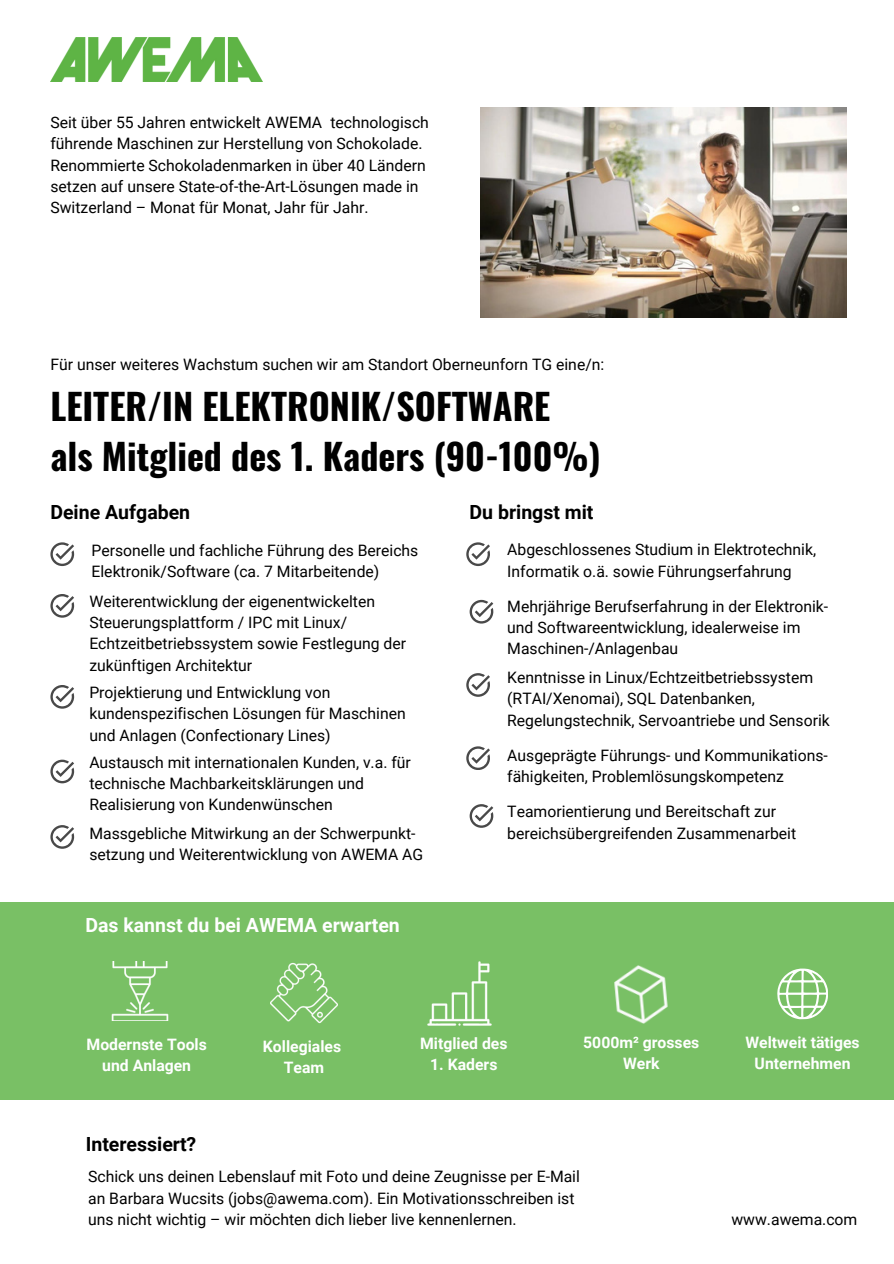
<style>
.page{position:relative;width:894px;height:1264px;background:#fff}
.page>*{position:absolute;margin:0;border:0;box-sizing:border-box;transform-origin:0 0}
.t1{font:700 36px/49.5px "Oswald";color:#000}
.t2{font:700 19.5px "Roboto";color:#000}
.t3{font:700 19.5px "Roboto";color:#fff}
.t4{font:15.75px/21.3px "Roboto";color:#000}
.t5{font:700 15.75px/21.3px "Roboto";color:#fff;text-align:center}
</style>
<div class="page">
<img style="left:50px;top:37px;width:212px;height:44px">
<svg style="left:50px;top:542px;width:24px;height:24px"></svg>
<svg style="left:50px;top:594px;width:24px;height:23px"></svg>
<svg style="left:50px;top:685px;width:24px;height:23px"></svg>
<svg style="left:466px;top:542px;width:24px;height:24px"></svg>
<svg style="left:469px;top:600px;width:24px;height:23px"></svg>
<svg style="left:466px;top:673px;width:24px;height:23px"></svg>
<svg style="left:466px;top:746px;width:24px;height:24px"></svg>
<img style="left:480px;top:108px;width:365px;height:209px">
<div style="left:0;top:902px;width:893px;height:198px;background:#79c065"></div>
<img style="left:111px;top:961px;width:58px;height:59px">
<img style="left:614px;top:965px;width:54px;height:59px">
<img style="left:427px;top:961px;width:65px;height:65px">
<img style="left:270px;top:962px;width:67px;height:62px">
<svg style="left:777px;top:968px;width:50px;height:51px"></svg>
<svg style="left:50px;top:759px;width:24px;height:24px"></svg>
<svg style="left:50px;top:825px;width:24px;height:23px"></svg>
<svg style="left:469px;top:804px;width:24px;height:23px"></svg>
<p class="t4" style="left:50px;top:112px;width:380px">Seit über 55 Jahren entwickelt AWEMA technologisch führende Maschinen zur Herstellung von Schokolade.<br>Renommierte Schokoladenmarken in über 40 Ländern setzen auf unsere State-of-the-Art-Lösungen made in Switzerland – Monat für Monat, Jahr für Jahr.</p>
<p class="t4" style="left:50px;top:354px;width:555px">Für unser weiteres Wachstum suchen wir am Standort Oberneunforn TG eine/n:</p>
<p class="t1" style="left:50px;top:380px;width:551px">LEITER/IN ELEKTRONIK/SOFTWARE als Mitglied des 1. Kaders (90-100%)</p>
<p class="t2" style="left:50px;top:500px;width:141px">Deine Aufgaben</p>
<p class="t4" style="left:91px;top:539px;width:328px">Personelle und fachliche Führung des Bereichs<br>Elektronik/Software (ca. 7 Mitarbeitende)</p>
<p class="t4" style="left:89px;top:590px;width:318px">Weiterentwicklung der eigenentwickelten Steuerungsplattform / IPC mit Linux/ Echtzeitbetriebssystem sowie Festlegung der zukünftigen Architektur</p>
<p class="t4" style="left:89px;top:682px;width:318px">Projektierung und Entwicklung von kundenspezifischen Lösungen für Maschinen und Anlagen (Confectionary Lines)</p>
<p class="t4" style="left:89px;top:751px;width:323px">Austausch mit internationalen Kunden, v.a. für technische Machbarkeitsklärungen und<br>Realisierung von Kundenwünschen</p>
<p class="t4" style="left:89px;top:822px;width:335px">Massgebliche Mitwirkung an der Schwerpunkt&shy;setzung und Weiterentwicklung von AWEMA AG</p>
<h2 class="t3" style="left:85px;top:914px;width:316px">Das kannst du bei AWEMA erwarten</h2>
<p class="t2" style="left:469px;top:500px;width:125px">Du bringst mit</p>
<p class="t4" style="left:507px;top:539px;width:310px">Abgeschlossenes Studium in Elektrotechnik,<br>Informatik o.ä. sowie Führungserfahrung</p>
<p class="t4" style="left:507px;top:595px;width:322px">Mehrjährige Berufserfahrung in der Elektronik&shy;und Softwareentwicklung, idealerweise im<br>Maschinen-/Anlagenbau</p>
<p class="t4" style="left:507px;top:666px;width:324px">Kenntnisse in Linux/Echtzeitbetriebssystem (RTAI/Xenomai), SQL Datenbanken,<br>Regelungstechnik, Servoantriebe und Sensorik</p>
<p class="t4" style="left:507px;top:744px;width:322px">Ausgeprägte Führungs- und Kommunikations&shy;fähigkeiten, Problemlösungskompetenz</p>
<p class="t4" style="left:507px;top:801px;width:290px">Teamorientierung und Bereitschaft zur bereichsübergreifenden Zusammenarbeit</p>
<p class="t5" style="left:86px;top:1033px;width:122px">Modernste Tools</p>
<p class="t5" style="left:102px;top:1055px;width:90px">und Anlagen</p>
<p class="t2" style="left:86px;top:1132px;width:112px">Interessiert?</p>
<p class="t5" style="left:263px;top:1035px;width:80px">Kollegiales<br>Team</p>
<p class="t5" style="left:257px;top:1040px;width:42px">Team</p>
<h1 class="t5" style="left:420px;top:1032px;width:89px">Mitglied des</h1>
<h1 class="t5" style="left:430px;top:1054px;width:69px">1. Kaders</h1>
<p class="t5" style="left:583px;top:1031px;width:117px">5000m² grosses<br>Werk</p>
<p class="t5" style="left:745px;top:1031px;width:116px">Weltweit tätiges<br>Unternehmen</p>
<p class="t4" style="left:88px;top:1166px;width:493px">Schick uns deinen Lebenslauf mit Foto und deine Zeugnisse per E-Mail an Barbara Wucsits (jobs@awema.com). Ein Motivationsschreiben ist uns nicht wichtig – wir möchten dich lieber live kennenlernen.</p>
<p class="t4" style="left:731px;top:1208px;width:127px">www.awema.com</p>
</div>
